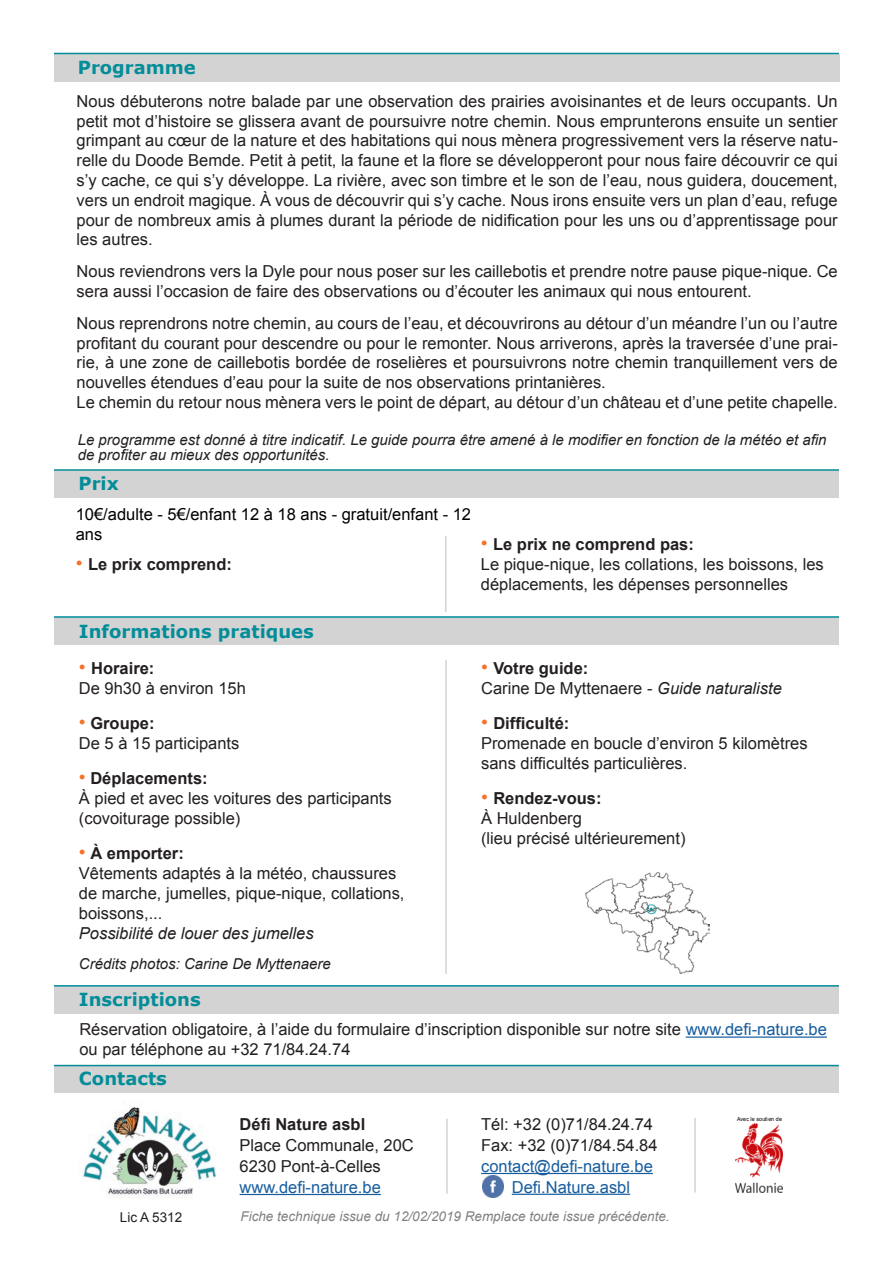
<style>
.page{position:relative;width:893px;height:1263px;background:#fff}
.page>*{position:absolute;margin:0;border:0;box-sizing:border-box;transform-origin:0 0}
.t1{font:700 18px "Verdana";color:#038d99}
.t2{font:16.5px/19.8px "Arial";color:#231f20}
.t3{font:700 16.5px "Arial";color:#231f20}
.t4{font:16.5px "Arial";color:#175d9e}
.t5{font:16.5px/19.8px "Arial";color:#000}
.t6{font:italic 16.5px "Arial";color:#231f20}
.t7{font:italic 15px/15px "Arial";color:#231f20}
.t8{font:italic 13.5px "Arial";color:#808080}
.t9{font:13.5px "Arial";color:#231f20}
.t10{font:5.7px "Arial";color:#000;scale:.94 1}
.s1{font-weight:400;font-size:19.5px;color:#f67228}
.s2{font-style:italic}
.s3{color:#175d9e}
</style>
<div class="page">
<div style="left:54px;top:54px;width:785px;height:27px;background:#d3d3d3"></div>
<div style="left:54px;top:470px;width:785px;height:27px;background:#d3d3d3"></div>
<hr style="left:54px;top:53px;width:785px;height:1px;background:#038d99">
<div style="left:54px;top:986px;width:785px;height:28px;background:#d3d3d3"></div>
<hr style="left:686px;top:1036px;width:141px;height:2px;background:#175d9e">
<hr style="left:445px;top:536px;width:1px;height:76px;background:#d3d3d3">
<div style="left:54px;top:618px;width:785px;height:27px;background:#d3d3d3"></div>
<hr style="left:445px;top:660px;width:2px;height:314px;background:#d3d3d3">
<div style="left:54px;top:1065px;width:785px;height:28px;background:#d3d3d3"></div>
<hr style="left:240px;top:1194px;width:141px;height:1px;background:#175d9e">
<svg style="left:736px;top:1123px;width:47px;height:69px"></svg>
<hr style="left:446px;top:1119px;width:2px;height:74px;background:#d3d3d3">
<hr style="left:481px;top:1173px;width:172px;height:1px;background:#175d9e">
<img style="left:83px;top:1107px;width:134px;height:91px">
<img style="left:482px;top:1176px;width:21px;height:21px">
<hr style="left:512px;top:1194px;width:118px;height:1px;background:#175d9e">
<hr style="left:54px;top:469px;width:785px;height:2px;background:#038d99">
<hr style="left:54px;top:616px;width:785px;height:2px;background:#038d99">
<hr style="left:54px;top:985px;width:785px;height:1px;background:#038d99">
<hr style="left:54px;top:1065px;width:785px;height:1px;background:#038d99">
<hr style="left:694px;top:1118px;width:2px;height:74px;background:#d3d3d3">
<img style="left:585px;top:872px;width:124px;height:102px">
<p class="t1" style="left:78px;top:54px;width:120px">Programme</p>
<p class="t2" style="left:77px;top:91px;width:763px;text-align:justify">Nous débuterons notre balade par une observation des prairies avoisinantes et de leurs occupants. Un petit mot d’histoire se glissera avant de poursuivre notre chemin. Nous emprunterons ensuite un sentier grimpant au cœur de la nature et des habitations qui nous mènera progressivement vers la réserve natu&shy;relle du Doode Bemde. Petit à petit, la faune et la flore se développeront pour nous faire découvrir ce qui s’y cache, ce qui s’y développe. La rivière, avec son timbre et le son de l’eau, nous guidera, doucement, vers un endroit magique. À vous de découvrir qui s’y cache. Nous irons ensuite vers un plan d’eau, refuge pour de nombreux amis à plumes durant la période de nidification pour les uns ou d’apprentissage pour les autres.</p>
<p class="t2" style="left:77px;top:262px;width:763px">Nous reviendrons vers la Dyle pour nous poser sur les caillebotis et prendre notre pause pique-nique. Ce sera aussi l’occasion de faire des observations ou d’écouter les animaux qui nous entourent.</p>
<p class="t2" style="left:77px;top:313px;width:763px;text-align:justify">Nous reprendrons notre chemin, au cours de l’eau, et découvrirons au détour d’un méandre l’un ou l’autre profitant du courant pour descendre ou pour le remonter. Nous arriverons, après la traversée d’une prai&shy;rie, à une zone de caillebotis bordée de roselières et poursuivrons notre chemin tranquillement vers de nouvelles étendues d’eau pour la suite de nos observations printanières.</p>
<p class="t2" style="left:77px;top:392px;width:763px">Le chemin du retour nous mènera vers le point de départ, au détour d’un château et d’une petite chapelle.</p>
<p class="t7" style="left:78px;top:432px;width:750px">Le programme est donné à titre indicatif. Le guide pourra être amené à le modifier en fonction de la météo et afin de profiter au mieux des opportunités.</p>
<p class="t1" style="left:79px;top:470px;width:42px">Prix</p>
<p class="t5" style="left:76px;top:504px;width:397px">10€/adulte - 5€/enfant 12 à 18 ans - gratuit/enfant - 12 ans</p>
<p class="t3" style="left:76px;top:554px;width:158px"><span class="s1">•</span> Le prix comprend:</p>
<p class="t3" style="left:481px;top:533px;width:215px"><span class="s1">•</span> Le prix ne comprend pas:</p>
<p class="t2" style="left:481px;top:554px;width:344px">Le pique-nique, les collations, les boissons, les déplacements, les dépenses personnelles</p>
<p class="t1" style="left:79px;top:618px;width:236px">Informations pratiques</p>
<p class="t3" style="left:79px;top:657px;width:77px"><span class="s1">•</span> Horaire:</p>
<p class="t2" style="left:79px;top:678px;width:168px">De 9h30 à environ 15h</p>
<p class="t3" style="left:79px;top:712px;width:77px"><span class="s1">•</span> Groupe:</p>
<p class="t2" style="left:79px;top:733px;width:162px">De 5 à 15 participants</p>
<p class="t3" style="left:79px;top:768px;width:130px"><span class="s1">•</span> Déplacements:</p>
<p class="t2" style="left:79px;top:789px;width:314px">À pied et avec les voitures des participants (covoiturage possible)</p>
<p class="t3" style="left:79px;top:843px;width:106px"><span class="s1">•</span> À emporter:</p>
<p class="t2" style="left:79px;top:864px;width:327px">Vêtements adaptés à la météo, chaussures de marche, jumelles, pique-nique, collations, boissons,...</p>
<p class="t6" style="left:79px;top:922px;width:236px">Possibilité de louer des jumelles</p>
<p class="t7" style="left:79px;top:956px;width:253px">Crédits photos: Carine De Myttenaere</p>
<p class="t3" style="left:481px;top:657px;width:109px"><span class="s1">•</span> Votre guide:</p>
<p class="t2" style="left:481px;top:678px;width:302px">Carine De Myttenaere - <span class="s2">Guide naturaliste</span></p>
<p class="t3" style="left:481px;top:712px;width:90px"><span class="s1">•</span> Difficulté:</p>
<p class="t2" style="left:481px;top:733px;width:328px">Promenade en boucle d’environ 5 kilomètres sans difficultés particulières.</p>
<p class="t3" style="left:481px;top:787px;width:122px"><span class="s1">•</span> Rendez-vous:</p>
<p class="t2" style="left:481px;top:808px;width:102px">À Huldenberg</p>
<p class="t2" style="left:481px;top:828px;width:206px">(lieu précisé ultérieurement)</p>
<p class="t1" style="left:79px;top:987px;width:123px">Inscriptions</p>
<p class="t2" style="left:79px;top:1020px;width:749px">Réservation obligatoire, à l’aide du formulaire d’inscription disponible sur notre site <span class="s3">www.defi-nature.be </span>ou par téléphone au +32 71/84.24.74</p>
<p class="t1" style="left:79px;top:1066px;width:89px">Contacts</p>
<p class="t9" style="left:120px;top:1209px;width:64px">Lic A 5312</p>
<p class="t3" style="left:240px;top:1113px;width:127px">Défi Nature asbl</p>
<p class="t2" style="left:240px;top:1135px;width:176px">Place Communale, 20C</p>
<p class="t2" style="left:240px;top:1156px;width:143px">6230 Pont-à-Celles</p>
<p class="t4" style="left:240px;top:1176px;width:143px">www.defi-nature.be</p>
<p class="t8" style="left:240px;top:1208px;width:431px">Fiche technique issue du 12/02/2019 Remplace toute issue précédente.</p>
<p class="t2" style="left:481px;top:1114px;width:173px">Tél: +32 (0)71/84.24.74</p>
<p class="t2" style="left:481px;top:1135px;width:178px">Fax: +32 (0)71/84.54.84</p>
<p class="t4" style="left:481px;top:1155px;width:173px">contact@defi-nature.be</p>
<p class="t4" style="left:512px;top:1176px;width:120px">Defi.Nature.asbl</p>
<p class="t10" style="left:737px;top:1115px;width:49px">Avec le souti en de</p>
</div>
